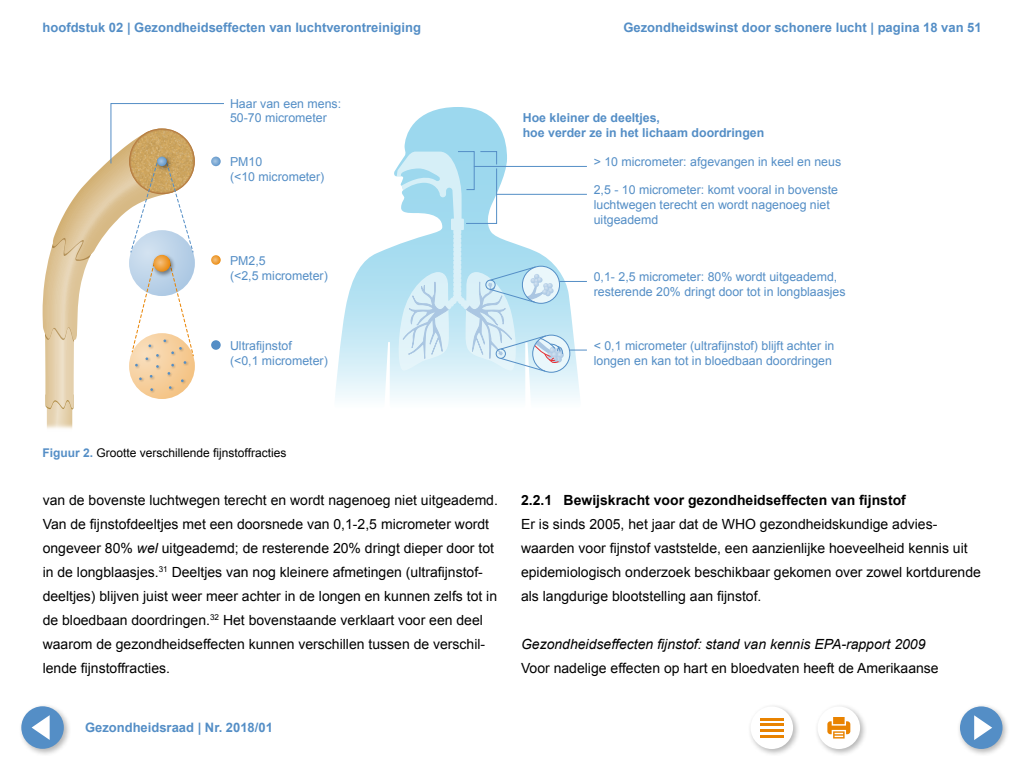
<style>
.page{position:relative;width:1024px;height:768px;background:#fff}
.page>*{position:absolute;margin:0;border:0;box-sizing:border-box;transform-origin:0 0}
.t1{font:14px/24px "Arial";color:#000}
.t2{font:italic 14px "Arial";color:#000}
.t3{font:700 14px "Arial";color:#000}
.t4{font:700 13px "Arial";color:#548ec6}
.t5{font:12.3px/14.8px "Arial";color:#548ec6}
.t6{font:700 12.3px/14.8px "Arial";color:#548ec6}
.t7{font:12px "Arial";color:#000}
.s1{font-weight:700;color:#548ec6}
.s2{font-style:italic}
</style>
<div class="page">
<svg style="left:47px;top:409px;width:25px;height:20px"></svg>
<svg style="left:335px;top:107px;width:245px;height:291px"></svg>
<div style="left:532px;top:335px;width:38px;height:38px;border:1px solid #548ec6;border-radius:50%"></div>
<svg style="left:397px;top:151px;width:190px;height:221px"></svg>
<svg style="left:43px;top:103px;width:181px;height:306px"></svg>
<div style="left:814px;top:703px;width:53px;height:53px;background:#000;opacity:.3"></div>
<div style="left:818px;top:707px;width:42px;height:42px;background:#fff;border-radius:50%"></div>
<svg style="left:827px;top:717px;width:23px;height:22px"></svg>
<div style="left:747px;top:703px;width:53px;height:53px;background:#000;opacity:.3"></div>
<div style="left:751px;top:707px;width:42px;height:42px;background:#fff;border-radius:50%"></div>
<hr style="left:760px;top:718px;width:24px;height:2px;background:#e98300">
<hr style="left:760px;top:724px;width:24px;height:2px;background:#e98300">
<hr style="left:760px;top:730px;width:24px;height:2px;background:#e98300">
<hr style="left:760px;top:735px;width:24px;height:2px;background:#e98300">
<div style="left:18px;top:703px;width:53px;height:53px;background:#000;opacity:.3"></div>
<div style="left:21px;top:706px;width:43px;height:43px;background:#548ec6;border-radius:50%"></div>
<svg style="left:32px;top:715px;width:18px;height:25px"></svg>
<div style="left:957px;top:703px;width:53px;height:53px;background:#000;opacity:.3"></div>
<div style="left:960px;top:706px;width:43px;height:43px;background:#548ec6;border-radius:50%"></div>
<svg style="left:974px;top:715px;width:18px;height:25px"></svg>
<p class="t4" style="left:43px;top:19px;width:380px">hoofdstuk 02 | Gezondheidseffecten van luchtverontreiniging</p>
<p class="t4" style="left:623px;top:19px;width:360px">Gezondheidswinst door schonere lucht | pagina 18 van 51</p>
<p class="t5" style="left:230px;top:96px;width:113px">Haar van een mens:<br>50-70 micrometer</p>
<p class="t5" style="left:230px;top:154px;width:96px">PM10<br>(&lt;10 micrometer)</p>
<p class="t5" style="left:230px;top:254px;width:99px">PM2,5<br>(&lt;2,5 micrometer)</p>
<p class="t5" style="left:230px;top:338px;width:99px">Ultrafijnstof<br>(&lt;0,1 micrometer)</p>
<p class="t7" style="left:43px;top:445px;width:245px"><span class="s1">Figuur 2.</span> Grootte verschillende fijnstoffracties</p>
<p class="t6" style="left:523px;top:111px;width:243px">Hoe kleiner de deeltjes,<br>hoe verder ze in het lichaam doordringen</p>
<p class="t5" style="left:594px;top:154px;width:249px">&gt; 10 micrometer: afgevangen in keel en neus</p>
<p class="t5" style="left:594px;top:183px;width:246px">2,5 - 10 micrometer: komt vooral in bovenste luchtwegen terecht en wordt nagenoeg niet uitgeademd</p>
<p class="t5" style="left:594px;top:270px;width:253px">0,1- 2,5 micrometer: 80% wordt uitgeademd, resterende 20% dringt door tot in longblaasjes</p>
<p class="t5" style="left:594px;top:338px;width:242px">&lt; 0,1 micrometer (ultrafijnstof) blijft achter in longen en kan tot in bloedbaan doordringen</p>
<p class="t1" style="left:43px;top:488px;width:457px">van de bovenste luchtwegen terecht en wordt nagenoeg niet uitgeademd.<br>Van de fijnstofdeeltjes met een doorsnede van 0,1-2,5 micrometer wordt ongeveer 80% <span class="s2">wel</span> uitgeademd; de resterende 20% dringt dieper door tot in de longblaasjes.<sup>31</sup> Deeltjes van nog kleinere afmetingen (ultrafijnstof&shy;deeltjes) blijven juist weer meer achter in de longen en kunnen zelfs tot in de bloedbaan doordringen.<sup>32</sup> Het bovenstaande verklaart voor een deel waarom de gezondheidseffecten kunnen verschillen tussen de verschil&shy;lende fijnstoffracties.</p>
<p class="t3" style="left:521px;top:491px;width:386px">2.2.1 Bewijskracht voor gezondheidseffecten van fijnstof</p>
<p class="t1" style="left:521px;top:512px;width:461px">Er is sinds 2005, het jaar dat de WHO gezondheidskundige advies&shy;waarden voor fijnstof vaststelde, een aanzienlijke hoeveelheid kennis uit epidemiologisch onderzoek beschikbaar gekomen over zowel kortdurende als langdurige blootstelling aan fijnstof.</p>
<p class="t2" style="left:521px;top:635px;width:406px">Gezondheidseffecten fijnstof: stand van kennis EPA-rapport 2009</p>
<p class="t1" style="left:521px;top:656px;width:419px">Voor nadelige effecten op hart en bloedvaten heeft de Amerikaanse</p>
<p class="t4" style="left:85px;top:719px;width:189px">Gezondheidsraad | Nr. 2018/01</p>
</div>
